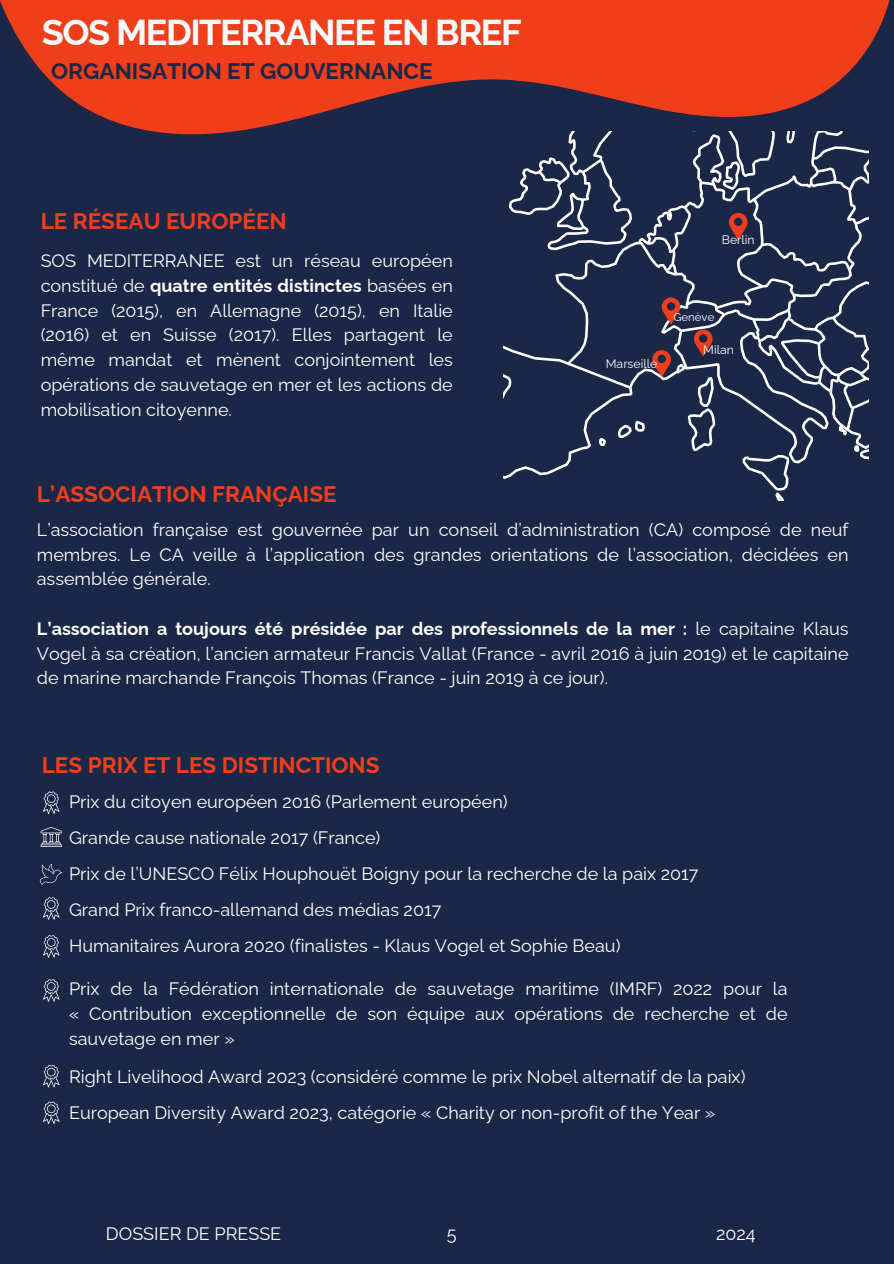
<style>
.page{position:relative;width:894px;height:1264px;background:#fff}
.page>*{position:absolute;margin:0;border:0;box-sizing:border-box;transform-origin:0 0}
.t1{font:700 36px "Raleway";letter-spacing:-.04em;color:#fbfbfb}
.t2{font:700 22.5px "Raleway";color:#f03e1b}
.t3{font:700 22.5px "Raleway";color:#1a2747}
.t4{font:18px/24.8px "Raleway";color:#fff;text-align:justify}
.t5{font:12.3px "Raleway";color:#fff}
.t6{font:12.3px "Raleway";color:#fbfbfb}
.t7{font:11.4px "Raleway";color:#fff}
.s1{font-weight:700}
</style>
<div class="page">
<div style="left:0;top:0;width:893px;height:1263px;background:#1a2747"></div>
<svg style="left:0;top:0;width:890px;height:135px;fill:#f03e1b"></svg>
<svg style="left:43px;top:791px;width:17px;height:22px"></svg>
<svg style="left:41px;top:827px;width:21px;height:20px"></svg>
<svg style="left:40px;top:863px;width:23px;height:21px"></svg>
<svg style="left:766px;top:479px;width:23px;height:22px"></svg>
<svg style="left:504px;top:131px;width:364px;height:348px"></svg>
<svg style="left:673px;top:131px;width:195px;height:59px"></svg>
<svg style="left:853px;top:445px;width:6px;height:7px"></svg>
<svg style="left:652px;top:350px;width:18px;height:27px"></svg>
<svg style="left:693px;top:329px;width:19px;height:28px"></svg>
<svg style="left:728px;top:213px;width:19px;height:27px"></svg>
<svg style="left:661px;top:297px;width:19px;height:27px"></svg>
<svg style="left:43px;top:897px;width:17px;height:22px"></svg>
<svg style="left:43px;top:935px;width:17px;height:22px"></svg>
<svg style="left:43px;top:979px;width:17px;height:22px"></svg>
<svg style="left:43px;top:1065px;width:17px;height:22px"></svg>
<svg style="left:43px;top:1101px;width:17px;height:22px"></svg>
<h1 class="t1" style="left:42px;top:4px;width:481px">SOS MEDITERRANEE EN BREF</h1>
<p class="t3" style="left:51px;top:54px;width:383px">ORGANISATION ET GOUVERNANCE</p>
<p class="t2" style="left:41px;top:203px;width:247px">LE RÉSEAU EUROPÉEN</p>
<p class="t4" style="left:41px;top:246px;width:413px">SOS MEDITERRANEE est un réseau européen constitué de <span class="s1">quatre entités distinctes</span> basées en France (2015), en Allemagne (2015), en Italie (2016) et en Suisse (2017). Elles partagent le même mandat et mènent conjointement les opérations de sauvetage en mer et les actions de mobilisation citoyenne.</p>
<p class="t5" style="left:721px;top:230px;width:34px">Berlin</p>
<p class="t6" style="left:605px;top:353px;width:53px">Marseille</p>
<p class="t7" style="left:673px;top:308px;width:42px">Genève</p>
<p class="t5" style="left:703px;top:340px;width:32px">Milan</p>
<p class="t2" style="left:37px;top:475px;width:301px">L’ASSOCIATION FRANÇAISE</p>
<p class="t4" style="left:37px;top:515px;width:813px">L’association française est gouvernée par un conseil d’administration (CA) composé de neuf membres. Le CA veille à l’application des grandes orientations de l’association, décidées en assemblée générale.</p>
<p class="t4" style="left:37px;top:614px;width:813px"><span class="s1">L’association a toujours été présidée par des professionnels de la mer :</span> le capitaine Klaus Vogel à sa création, l’ancien armateur Francis Vallat (France - avril 2016 à juin 2019) et le capitaine de marine marchande François Thomas (France - juin 2019 à ce jour).</p>
<p class="t2" style="left:42px;top:747px;width:339px">LES PRIX ET LES DISTINCTIONS</p>
<p class="t4" style="left:69px;top:781px;width:630px;line-height:36px;text-align:left">Prix du citoyen européen 2016 (Parlement européen)<br>Grande cause nationale 2017 (France)<br>Prix de l’UNESCO Félix Houphouët Boigny pour la recherche de la paix 2017<br>Grand Prix franco-allemand des médias 2017<br>Humanitaires Aurora 2020 (finalistes - Klaus Vogel et Sophie Beau)</p>
<p class="t4" style="left:69px;top:973px;width:719px">Prix de la Fédération internationale de sauvetage maritime (IMRF) 2022 pour la « Contribution exceptionnelle de son équipe aux opérations de recherche et de sauvetage en mer »</p>
<p class="t4" style="left:69px;top:1056px;width:677px;line-height:36px">Right Livelihood Award 2023 (considéré comme le prix Nobel alternatif de la paix)<br>European Diversity Award 2023, catégorie « Charity or non-profit of the Year »</p>
<p class="t4" style="left:106px;top:1219px;width:177px">DOSSIER DE PRESSE</p>
<p class="t4" style="left:715px;top:1219px;width:41px">2024</p>
<p class="t4" style="left:446px;top:1219px;width:11px">5</p>
</div>
